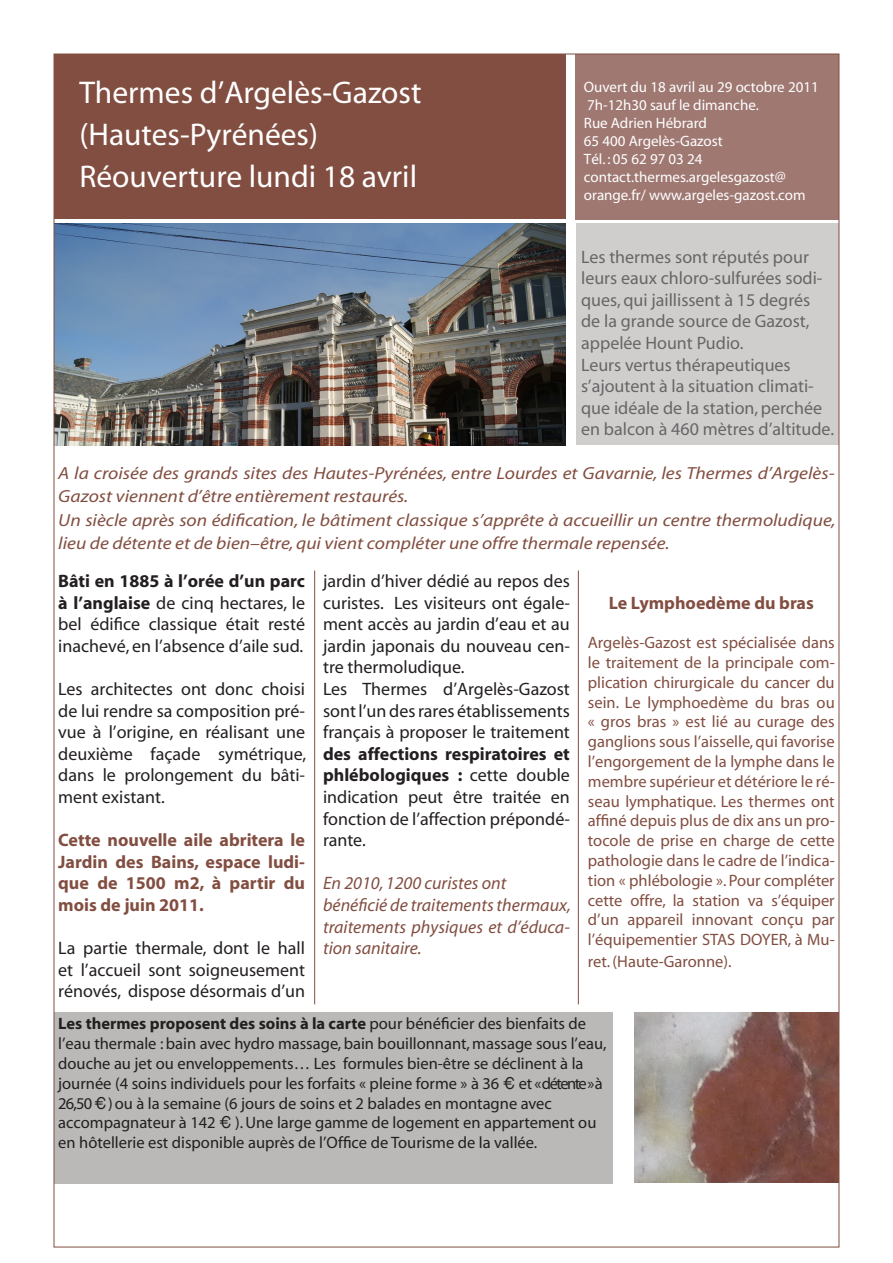
<style>
.page{position:relative;width:893px;height:1263px;background:#fff}
.page>*{position:absolute;margin:0;border:0;box-sizing:border-box;transform-origin:0 0}
.t1{font:31.5px "Myriad";color:#fff}
.t2{font:18px/21.6px "Myriad";color:#231f20;text-align:justify}
.t3{font:700 18px/21.6px "Myriad";color:#824e41;text-align:justify}
.t4{font:italic 18px/21.6px "Myriad";color:#824e41;text-align:justify}
.t5{font:italic 17.55px/23.4px "Myriad";color:#824e41;scale:1.11 1}
.t6{font:16.5px/19.8px "Myriad";color:#824e41;text-align:justify}
.t7{font:16.5px/19.8px "Myriad";color:#231f20}
.t8{font:15px/18px "Myriad";color:#fff}
.s1{font-weight:700}
.s2{font-family:"Helvetica"}
</style>
<div class="page">
<div style="left:54px;top:54px;width:512px;height:164px;background:#824e41"></div>
<div style="left:575px;top:54px;width:264px;height:165px;background:#9f7872"></div>
<div style="left:577px;top:223px;width:262px;height:221px;background:#cfcecd"></div>
<div style="left:54px;top:1013px;width:558px;height:171px;background:#bab9b7"></div>
<img style="left:634px;top:1012px;width:203px;height:170px">
<img style="left:56px;top:223px;width:510px;height:222px">
<hr style="left:314px;top:570px;width:1px;height:434px;background:#824e41">
<hr style="left:578px;top:570px;width:1px;height:434px;background:#824e41">
<p class="t1" style="left:80px;top:77px;width:343px">Thermes d’Argelès-Gazost</p>
<p class="t1" style="left:80px;top:119px;width:240px">(Hautes-Pyrénées)</p>
<p class="t1" style="left:80px;top:161px;width:339px">Réouverture lundi 18 avril</p>
<p class="t8" style="left:584px;top:78px;width:236px">Ouvert du 18 avril au 29 octobre 2011<br>7h-12h30 sauf le dimanche.<br>Rue Adrien Hébrard<br>65 400 Argelès-Gazost<br>Tél. : 05 62 97 03 24 contact.thermes.argelesgazost@ orange.fr/ www.argeles-gazost.com</p>
<p class="t2" style="left:581px;top:247px;width:254px;text-align:left">Les thermes sont réputés pour leurs eaux chloro-sulfurées sodi&shy;ques, qui jaillissent à 15 degrés<br>de la grande source de Gazost, appelée Hount Pudio.<br>Leurs vertus thérapeutiques s’ajoutent à la situation climati&shy;que idéale de la station, perchée en balcon à 460 mètres d’altitude.</p>
<p class="t5" style="left:58px;top:462px;width:701px">A la croisée des grands sites des Hautes-Pyrénées, entre Lourdes et Gavarnie, les Thermes d’Argelès-<br>Gazost viennent d’être entièrement restaurés.</p>
<p class="t5" style="left:58px;top:509px;width:702px">Un siècle après son édification, le bâtiment classique s’apprête à accueillir un centre thermoludique, lieu de détente et de bien–être, qui vient compléter une offre thermale repensée.</p>
<p class="t2" style="left:58px;top:571px;width:248px"><span class="s1">Bâti en 1885 à l’orée d’un parc à l’anglaise</span> de cinq hectares, le bel édifice classique était resté inachevé, en l’absence d’aile sud.</p>
<p class="t2" style="left:58px;top:679px;width:250px">Les architectes ont donc choisi de lui rendre sa composition pré&shy;vue à l’origine, en réalisant une deuxième façade symétrique, dans le prolongement du bâti&shy;ment existant.</p>
<p class="t3" style="left:58px;top:830px;width:248px">Cette nouvelle aile abritera le Jardin des Bains, espace ludi&shy;que de 1500 m2, à partir du mois de juin 2011.</p>
<p class="t2" style="left:58px;top:938px;width:248px">La partie thermale, dont le hall et l’accueil sont soigneusement rénovés, dispose désormais d’un</p>
<p class="t2" style="left:323px;top:571px;width:248px">jardin d’hiver dédié au repos des curistes. Les visiteurs ont égale&shy;ment accès au jardin d’eau et au jardin japonais du nouveau cen&shy;tre thermoludique.</p>
<p class="t2" style="left:323px;top:679px;width:248px">Les Thermes d’Argelès-Gazost sont l’un des rares établissements français à proposer le traitement <span class="s1">des affections respiratoires et phlébologiques :</span> cette double indication peut être traitée en fonction de l’affection prépondé&shy;rante.</p>
<p class="t4" style="left:323px;top:873px;width:185px">En 2010, 1200 curistes ont</p>
<p class="t4" style="left:323px;top:895px;width:249px">bénéficié de traitements thermaux, traitements physiques et d’éduca&shy;tion sanitaire.</p>
<p class="t3" style="left:609px;top:592px;width:207px">Le Lymphoedème du bras</p>
<p class="t6" style="left:588px;top:633px;width:248px">Argelès-Gazost est spécialisée dans le traitement de la principale com&shy;plication chirurgicale du cancer du sein. Le lymphoedème du bras ou « gros bras » est lié au curage des ganglions sous l’aisselle, qui favorise l’engorgement de la lymphe dans le membre supérieur et détériore le ré&shy;seau lymphatique. Les thermes ont affiné depuis plus de dix ans un pro&shy;tocole de prise en charge de cette pathologie dans le cadre de l’indica&shy;tion « phlébologie ». Pour compléter cette offre, la station va s’équiper d’un appareil innovant conçu par l’équipementier STAS DOYER, à Mu-</p>
<p class="t6" style="left:588px;top:952px;width:145px">ret. (Haute-Garonne).</p>
<p class="t7" style="left:58px;top:1015px;width:550px"><span class="s1">Les thermes proposent des soins à la carte</span> pour bénéficier des bienfaits de l’eau thermale : bain avec hydro massage, bain bouillonnant, massage sous l’eau, douche au jet ou enveloppements… Les formules bien-être se déclinent à la journée (4 soins individuels pour les forfaits « pleine forme » à 36 <span class="s2">€</span> et « détente » à 26,50 <span class="s2">€</span> ) ou à la semaine (6 jours de soins et 2 balades en montagne avec</p>
<p class="t7" style="left:58px;top:1114px;width:540px">accompagnateur à 142 <span class="s2">€</span> ). Une large gamme de logement en appartement ou en hôtellerie est disponible auprès de l’Office de Tourisme de la vallée.</p>
</div>
